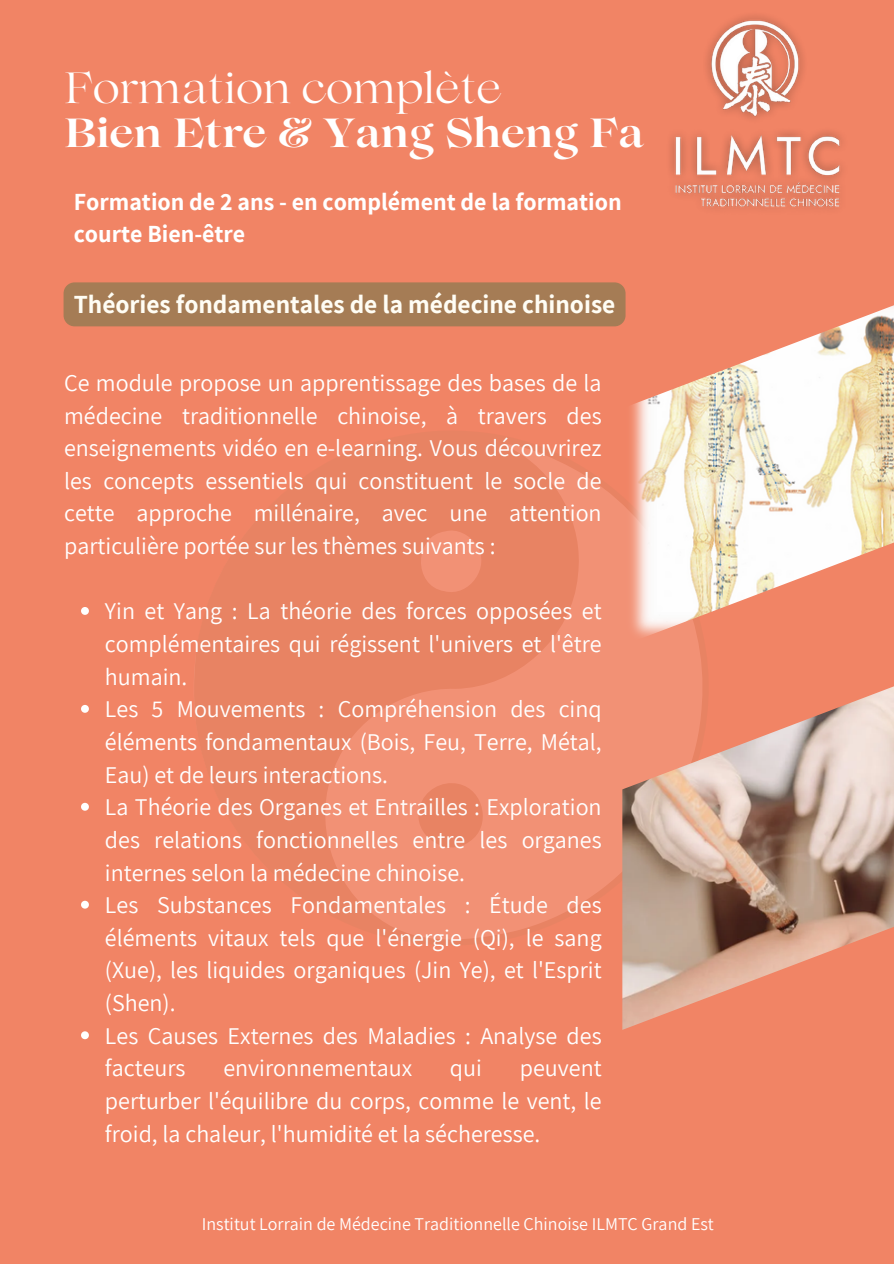
<style>
.page{position:relative;width:894px;height:1264px;background:#fff}
.page>*{position:absolute;margin:0;border:0;box-sizing:border-box;transform-origin:0 0}
.t1{font:43.5px "Lovelace";color:#fff}
.t2{font:700 40.5px "Lovelace";color:#fff}
.t3{font:700 25.5px "Assistant";color:#fffdf4}
.t4{font:24px/32.7px "Assistant";color:#fff;text-align:justify}
.t5{font:700 24px/32.7px "Assistant";color:#fff}
.t6{font:18px "Assistant";color:#fff}
</style>
<div class="page">
<div style="left:0;top:0;width:893px;height:1263px;background:#f18465"></div>
<svg style="left:325px;top:444px;width:376px;height:495px;fill:#f29175"></svg>
<img style="left:622px;top:666px;width:271px;height:363px">
<img style="left:670px;top:15px;width:172px;height:192px">
<div style="left:64px;top:282px;width:561px;height:44px;background:#a57c55;border-radius:11px"></div>
<img style="left:624px;top:288px;width:269px;height:356px">
<svg style="left:81px;top:607px;width:8px;height:8px"></svg>
<svg style="left:81px;top:705px;width:8px;height:7px"></svg>
<svg style="left:81px;top:802px;width:8px;height:8px"></svg>
<svg style="left:81px;top:900px;width:8px;height:8px"></svg>
<svg style="left:81px;top:1031px;width:8px;height:8px"></svg>
<p class="t1" style="left:64px;top:71px;width:438px">Formation complète</p>
<h2 class="t2" style="left:64px;top:118px;width:581px">Bien Etre &amp; Yang Sheng Fa</h2>
<p class="t5" style="left:74px;top:185px;width:549px">Formation de 2 ans - en complément de la formation courte Bien-être</p>
<h1 class="t3" style="left:74px;top:287px;width:543px">Théories fondamentales de la médecine chinoise</h1>
<p class="t4" style="left:64px;top:366px;width:539px">Ce module propose un apprentissage des bases de la médecine traditionnelle chinoise, à travers des enseignements vidéo en e-learning. Vous découvrirez les concepts essentiels qui constituent le socle de cette approche millénaire, avec une attention particulière portée sur les thèmes suivants :</p>
<h3 class="t4" style="left:105px;top:594px;width:498px">Yin et Yang : La théorie des forces opposées et complémentaires qui régissent l'univers et l'être humain.</h3>
<h4 class="t4" style="left:105px;top:692px;width:498px">Les 5 Mouvements : Compréhension des cinq éléments fondamentaux (Bois, Feu, Terre, Métal, Eau) et de leurs interactions.</h4>
<p class="t4" style="left:105px;top:790px;width:498px">La Théorie des Organes et Entrailles : Exploration des relations fonctionnelles entre les organes internes selon la médecine chinoise.</p>
<p class="t4" style="left:105px;top:888px;width:498px">Les Substances Fondamentales : Étude des éléments vitaux tels que l'énergie (Qi), le sang (Xue), les liquides organiques (Jin Ye), et l'Esprit (Shen).</p>
<p class="t4" style="left:105px;top:1018px;width:498px">Les Causes Externes des Maladies : Analyse des facteurs</p>
<p class="t4" style="left:223px;top:1051px;width:190px">environnementaux</p>
<p class="t4" style="left:450px;top:1051px;width:34px">qui</p>
<p class="t4" style="left:105px;top:1051px;width:498px;text-indent:414px">peuvent perturber l'équilibre du corps, comme le vent, le froid, la chaleur, l'humidité et la sécheresse.</p>
<p class="t6" style="left:202px;top:1211px;width:513px">Institut Lorrain de Médecine Traditionnelle Chinoise ILMTC Grand Est</p>
</div>
